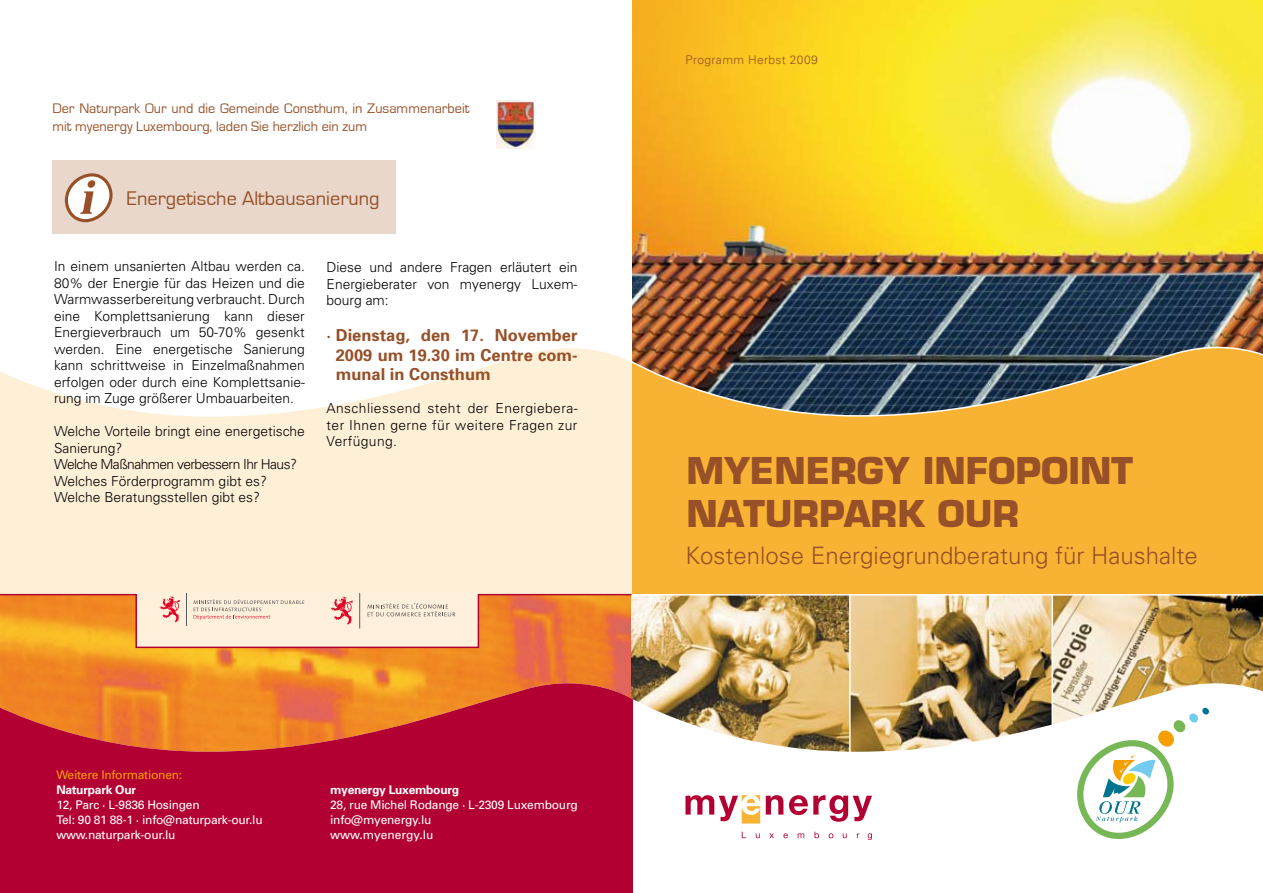
<style>
.page{position:relative;width:1263px;height:893px;background:#fff}
.page>*{position:absolute;margin:0;border:0;box-sizing:border-box;transform-origin:0 0}
.t1{font:700 36px/43.5px "Eurostile";color:#975027}
.t2{font:300 24px "Univers";color:#975027}
.t3{font:20.25px "Eurostile";color:#975027}
.t4{font:700 16.5px/19.5px "Univers";color:#975027;text-align:justify}
.t5{font:14.25px/18px "Eurostile";color:#975027}
.t6{font:300 13.8px/16.5px "Univers";color:#000;text-align:justify}
.t7{font:12px/15px "Univers";letter-spacing:-.02em;color:#fff}
.t8{font:700 12px "Univers";letter-spacing:-.02em;color:#fff}
.t9{font:12px "Univers";letter-spacing:-.02em;color:#f49e00}
.t10{font:300 12px "Univers";letter-spacing:.03em;color:#975027}
</style>
<div class="page">
<img style="left:0;top:0;width:1263px;height:683px">
<img style="left:631px;top:596px;width:218px;height:87px">
<img style="left:851px;top:596px;width:200px;height:87px">
<hr style="left:849px;top:594px;width:2px;height:244px;background:#fff">
<img style="left:1053px;top:596px;width:210px;height:87px">
<hr style="left:1051px;top:594px;width:2px;height:244px;background:#fff">
<svg style="left:632px;top:683px;width:631px;height:210px"></svg>
<svg style="left:742px;top:832px;width:4px;height:6px"></svg>
<svg style="left:756px;top:833px;width:4px;height:5px"></svg>
<svg style="left:769px;top:833px;width:5px;height:5px"></svg>
<svg style="left:783px;top:833px;width:5px;height:5px"></svg>
<svg style="left:798px;top:833px;width:6px;height:5px"></svg>
<svg style="left:814px;top:832px;width:5px;height:6px"></svg>
<svg style="left:829px;top:833px;width:4px;height:5px"></svg>
<svg style="left:843px;top:833px;width:4px;height:5px"></svg>
<svg style="left:868px;top:833px;width:4px;height:7px"></svg>
<svg style="left:685px;top:795px;width:75px;height:28px"></svg>
<svg style="left:766px;top:795px;width:17px;height:20px"></svg>
<svg style="left:789px;top:795px;width:83px;height:27px"></svg>
<div style="left:1158px;top:730px;width:16px;height:17px;background:#f49e00;border-radius:7px"></div>
<div style="left:1173px;top:720px;width:12px;height:12px;background:#77b756;border-radius:5px"></div>
<div style="left:1189px;top:713px;width:9px;height:9px;background:#73cbef;border-radius:4px"></div>
<div style="left:1202px;top:708px;width:7px;height:6px;background:#00748f;border-radius:50%"></div>
<svg style="left:1077px;top:740px;width:97px;height:99px"></svg>
<hr style="left:631px;top:594px;width:632px;height:2px;background:#fff">
<div style="left:0;top:0;width:631px;height:595px;background:#fff"></div>
<svg style="left:0;top:348px;width:631px;height:246px;fill:#fdf0d7"></svg>
<svg style="left:0;top:683px;width:632px;height:210px;background:#be1a31"></svg>
<div style="left:52px;top:160px;width:343px;height:74px;background:#e8d7ca"></div>
<hr style="left:0;top:594px;width:631px;height:1px;background:#b30033">
<img style="left:497px;top:101px;width:39px;height:47px">
<div style="left:136px;top:593px;width:342px;height:53px;background:#fff0db"></div>
<div style="left:135px;top:593px;width:344px;height:55px;border:2px solid #b30033"></div>
<svg style="left:65px;top:173px;width:48px;height:49px"></svg>
<svg style="left:193px;top:599px;width:111px;height:21px"></svg>
<svg style="left:159px;top:596px;width:21px;height:26px"></svg>
<hr style="left:186px;top:593px;width:1px;height:33px;background:#5b5b5d">
<hr style="left:359px;top:593px;width:1px;height:35px;background:#5b5b5d">
<svg style="left:331px;top:596px;width:22px;height:29px"></svg>
<svg style="left:367px;top:603px;width:88px;height:13px"></svg>
<p class="t5" style="left:52px;top:99px;width:418px">Der Naturpark Our und die Gemeinde Consthum, in Zusammenarbeit mit myenergy Luxembourg, laden Sie herzlich ein zum</p>
<h3 class="t3" style="left:127px;top:188px;width:254px">Energetische Altbausanierung</h3>
<p class="t6" style="left:54px;top:258px;width:252px">In einem unsanierten Altbau werden ca.<br>80% der Energie für das Heizen und die Warmwasserbereitung verbraucht. Durch eine Komplettsanierung kann dieser Energieverbrauch um 50-70% gesenkt werden. Eine energetische Sanierung kann schrittweise in Einzelmaßnahmen erfolgen oder durch eine Komplettsanie&shy;rung im Zuge größerer Umbauarbeiten.</p>
<p class="t6" style="left:54px;top:423px;width:252px;text-align:left">Welche Vorteile bringt eine energetische<br>Sanierung?<br>Welche Maßnahmen verbessern Ihr Haus?<br>Welches Förderprogramm gibt es?<br>Welche Beratungsstellen gibt es?</p>
<p class="t6" style="left:327px;top:259px;width:252px">Diese und andere Fragen erläutert ein Energieberater von myenergy Luxem&shy;bourg am:</p>
<p class="t4" style="left:336px;top:325px;width:243px;text-indent:-9px">· Dienstag, den 17. November 2009 um 19.30 im Centre com&shy;munal in Consthum</p>
<p class="t6" style="left:327px;top:400px;width:252px">Anschliessend steht der Energiebera&shy;ter Ihnen gerne für weitere Fragen zur Verfügung.</p>
<p class="t9" style="left:56px;top:767px;width:127px">Weitere Informationen:</p>
<p class="t8" style="left:56px;top:782px;width:81px">Naturpark Our</p>
<p class="t7" style="left:56px;top:797px;width:208px">12, Parc · L-9836 Hosingen<br>Tel: 90 81 88-1 · info@naturpark-our.lu www.naturpark-our.lu</p>
<p class="t8" style="left:330px;top:782px;width:131px">myenergy Luxembourg</p>
<p class="t7" style="left:330px;top:797px;width:249px">28, rue Michel Rodange · L-2309 Luxembourg info@myenergy.lu<br>www.myenergy.lu</p>
<p class="t10" style="left:685px;top:52px;width:134px">Programm Herbst 2009</p>
<h1 class="t1" style="left:686px;top:448px;width:448px">MYENERGY INFOPOINT<br>NATURPARK OUR</h1>
<h2 class="t2" style="left:685px;top:541px;width:514px">Kostenlose Energiegrundberatung für Haushalte</h2>
</div>
